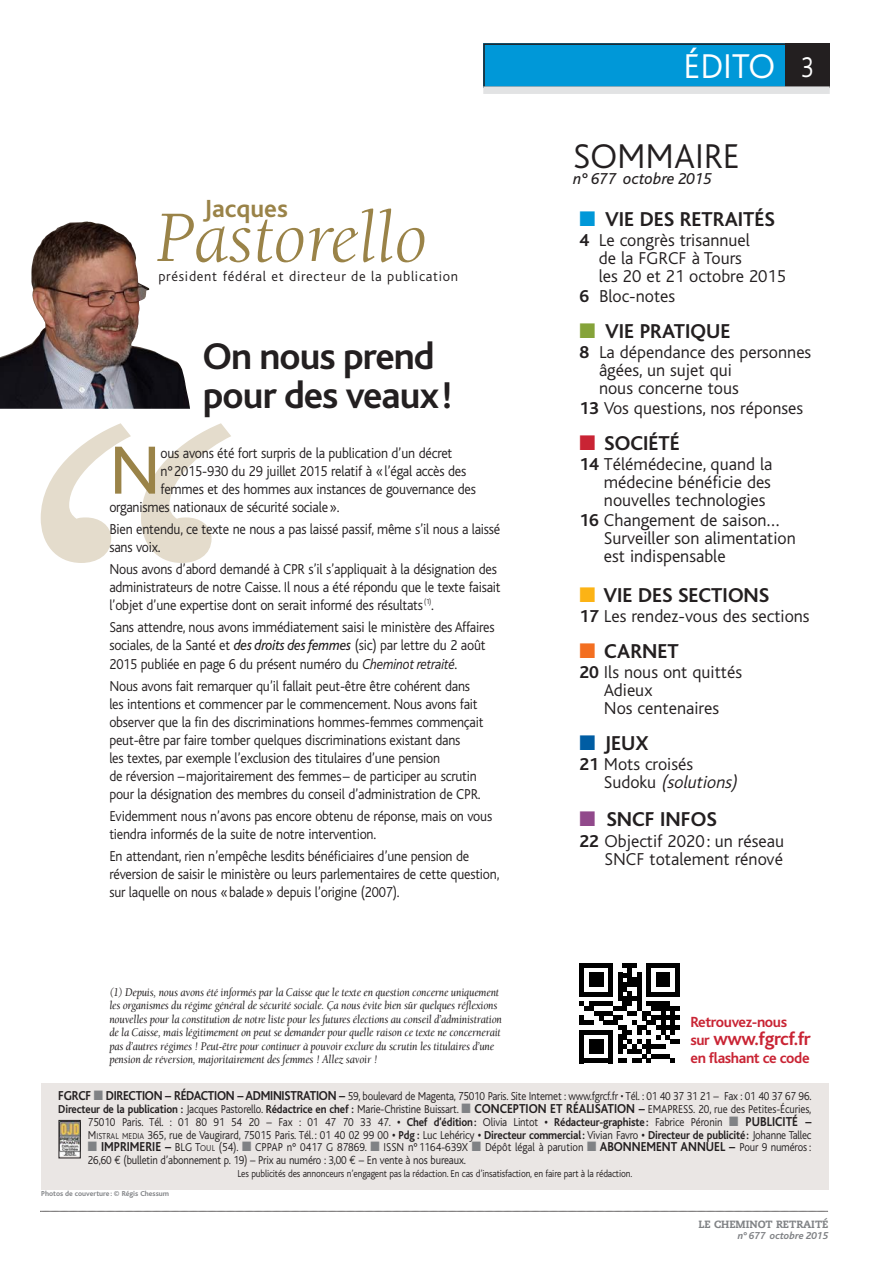
<style>
.page{position:relative;width:891px;height:1261px;background:#fff}
.page>*{position:absolute;margin:0;border:0;box-sizing:border-box;transform-origin:0 0}
.t1{font:italic 677.7px "Berkeley";color:#e4dccc}
.t2{font:italic 74.4px "Berkeley";color:#9a8348}
.t3{font:71.25px "Bliss";color:#9a8348}
.t4{font:700 39px/39px "Bliss";letter-spacing:-.025em;color:#231f20}
.t5{font:300 36px "Bliss";color:#231f20}
.t6{font:300 36px "Bliss";color:#fff}
.t7{font:700 25.95px "Bliss";color:#9a8348}
.t8{font:700 21px "Bliss";color:#231f20}
.t9{font:700 19.2px "Bliss";letter-spacing:-.025em;color:#c92434}
.t10{font:300 18px/18px "Bliss";color:#231f20}
.t11{font:italic 16.5px "Bliss";color:#231f20}
.t12{font:700 15.45px "Bliss";letter-spacing:-.025em;color:#c92434}
.t13{font:300 15px/18px "Bliss";letter-spacing:-.015em;color:#231f20;scale:.93 1}
.t14{font:300 14.4px "Bliss";letter-spacing:.05em;color:#231f20}
.t15{font:300 12px/12.8px "Bliss";letter-spacing:-.015em;color:#231f20;text-align:right;scale:.9 1}
.t16{font:italic 12px/13.5px "Berkeley";letter-spacing:-.015em;color:#231f20;scale:.9 1}
.t17{font:300 10.5px "Bliss";letter-spacing:-.015em;color:#231f20;scale:.9 1}
.t18{font:800 10.5px "Caecilia";color:#808285}
.t19{font:italic 700 10.5px "Bliss";color:#808285}
.t20{font:700 7.5px "Bliss";color:#808285}
.s1{font-size:30px}
.s2{font-weight:400;font-style:italic}
.s3{font-style:italic}
.s4{color:#0098d8}
.s5{font-weight:700}
.s6{color:#85a339}
.s7{color:#c92434}
.s8{color:#fcb315}
.s9{color:#f36f21}
.s10{color:#005da3}
.s11{color:#91498b}
.s12{font-size:15.45px}
.s13{font-weight:700;font-size:13.5px}
.s14{color:#808285}
.s15{font-size:9px}
.s16{font-family:"Euro Mono";font-weight:400}
</style>
<div class="page">
<svg style="left:40px;top:1210px;width:788px;height:1px"></svg>
<div style="left:483px;top:43px;width:346px;height:45px;background:#0098d8"></div>
<div style="left:483px;top:43px;width:346px;height:45px;border:2px solid #231f20"></div>
<div style="left:785px;top:43px;width:44px;height:45px;background:#231f20"></div>
<div style="left:483px;top:86px;width:346px;height:8px;background:#e2e3e4"></div>
<div style="left:41px;top:1083px;width:787px;height:106px;background:#eae6e4"></div>
<img style="left:61px;top:1122px;width:17px;height:33px">
<div style="left:59px;top:1120px;width:21px;height:37px;border:1px solid #231f20"></div>
<svg style="left:579px;top:963px;width:100px;height:100px"></svg>
<img style="left:0;top:221px;width:190px;height:188px">
<h3 class="t6" style="left:683px;top:48px;width:131px">ÉDITO <span class="s1">3</span></h3>
<h3 class="t7" style="left:203px;top:198px;width:86px">Jacques</h3>
<h2 class="t2" style="left:155px;top:208px;width:273px">Pastorello</h2>
<p class="t14" style="left:158px;top:269px;width:301px">président fédéral et directeur de la publication</p>
<h3 class="t4" style="left:203px;top:340px;width:251px">On nous prend pour des veaux!</h3>
<h1 class="t1" style="left:-7px;top:390px;width:240px">“</h1>
<h3 class="t3" style="left:109px;top:433px;width:53px">N</h3>
<p class="t13" style="left:160px;top:444px;width:315px">ous avons été fort surpris de la publication d’un décret</p>
<p class="t13" style="left:160px;top:462px;width:330px">n°2015-930 du 29 juillet 2015 relatif à «l’égal accès des</p>
<p class="t13" style="left:160px;top:480px;width:340px">femmes et des hommes aux instances de gouvernance des</p>
<p class="t13" style="left:109px;top:498px;width:249px">organismes nationaux de sécurité sociale».</p>
<p class="t13" style="left:109px;top:520px;width:422px">Bien entendu, ce texte ne nous a pas laissé passif, même s’il nous a laissé sans voix.</p>
<p class="t13" style="left:109px;top:560px;width:422px">Nous avons d’abord demandé à CPR s’il s’appliquait à la désignation des administrateurs de notre Caisse. Il nous a été répondu que le texte faisait l’objet d’une expertise dont on serait informé des résultats <sup>(1)</sup>.</p>
<p class="t13" style="left:109px;top:619px;width:415px">Sans attendre, nous avons immédiatement saisi le ministère des Affaires sociales, de la Santé et <span class="s2">des droits des femmes</span> (sic) par lettre du 2 août<br>2015 publiée en page 6 du présent numéro du <span class="s3">Cheminot retraité</span>.</p>
<p class="t13" style="left:109px;top:677px;width:404px">Nous avons fait remarquer qu’il fallait peut-être être cohérent dans les intentions et commencer par le commencement. Nous avons fait observer que la fin des discriminations hommes-femmes commençait peut-être par faire tomber quelques discriminations existant dans<br>les textes, par exemple l’exclusion des titulaires d’une pension<br>de réversion –majoritairement des femmes– de participer au scrutin pour la désignation des membres du conseil d’administration de CPR.</p>
<p class="t13" style="left:109px;top:807px;width:413px">Evidemment nous n’avons pas encore obtenu de réponse, mais on vous tiendra informés de la suite de notre intervention.</p>
<p class="t13" style="left:109px;top:847px;width:421px">En attendant, rien n’empêche lesdits bénéficiaires d’une pension de réversion de saisir le ministère ou leurs parlementaires de cette question, sur laquelle on nous «balade» depuis l’origine (2007).</p>
<p class="t16" style="left:109px;top:986px;width:437px">(1) Depuis, nous avons été informés par la Caisse que le texte en question concerne uniquement les organismes du régime général de sécurité sociale. Ça nous évite bien sûr quelques réflexions nouvelles pour la constitution de notre liste pour les futures élections au conseil d’administration de la Caisse, mais légitimement on peut se demander pour quelle raison ce texte ne concernerait pas d’autres régimes ! Peut-être pour continuer à pouvoir exclure du scrutin les titulaires d’une pension de réversion, majoritairement des femmes ! Allez savoir !</p>
<h3 class="t5" style="left:573px;top:138px;width:168px">SOMMAIRE</h3>
<p class="t11" style="left:573px;top:169px;width:140px">n° 677 octobre 2015</p>
<h3 class="t8" style="left:579px;top:210px;width:197px"><span class="s4">■</span> VIE DES RETRAITÉS</h3>
<p class="t10" style="left:598px;top:231px;width:189px;text-indent:-19px"><span class="s5">4</span> Le congrès trisannuel<br>de la FGRCF à Tours<br>les 20 et 21 octobre 2015</p>
<p class="t10" style="left:579px;top:287px;width:97px"><span class="s5">6</span> Bloc-notes</p>
<h3 class="t8" style="left:579px;top:323px;width:152px"><span class="s6">■</span> VIE PRATIQUE</h3>
<p class="t10" style="left:599px;top:343px;width:214px;text-indent:-19px"><span class="s5">8</span> La dépendance des personnes âgées, un sujet qui<br>nous concerne tous</p>
<p class="t10" style="left:579px;top:399px;width:225px"><span class="s5">13</span> Vos questions, nos réponses</p>
<h3 class="t8" style="left:579px;top:435px;width:102px"><span class="s7">■</span> SOCIÉTÉ</h3>
<p class="t10" style="left:603px;top:455px;width:170px;text-align:justify;text-indent:-24px"><span class="s5">14</span> Télémédecine, quand la médecine bénéficie des nouvelles technologies</p>
<p class="t10" style="left:603px;top:511px;width:193px;text-indent:-24px"><span class="s5">16</span> Changement de saison…<br>Surveiller son alimentation est indispensable</p>
<h3 class="t8" style="left:579px;top:587px;width:191px"><span class="s8">■</span> VIE DES SECTIONS</h3>
<p class="t10" style="left:579px;top:608px;width:231px"><span class="s5">17</span> Les rendez-vous des sections</p>
<h3 class="t8" style="left:579px;top:643px;width:101px"><span class="s9">■</span> CARNET</h3>
<p class="t10" style="left:603px;top:664px;width:140px;text-indent:-24px"><span class="s5">20</span> Ils nous ont quittés<br>Adieux<br>Nos centenaires</p>
<h3 class="t8" style="left:579px;top:735px;width:71px"><span class="s10">■</span> JEUX</h3>
<p class="t10" style="left:603px;top:755px;width:139px;text-indent:-24px"><span class="s5">21</span> Mots croisés<br>S u d o k u <span class="s3">(solutions)</span></p>
<h3 class="t8" style="left:579px;top:811px;width:139px"><span class="s11">■</span> SNCF INFOS</h3>
<p class="t10" style="left:579px;top:832px;width:206px;text-align:right"><span class="s5">22</span> Objectif 2020 : un réseau<br>SNCF totalement rénové</p>
<p class="t12" style="left:690px;top:1016px;width:98px">Retrouvez-nous</p>
<p class="t9" style="left:690px;top:1031px;width:122px"><span class="s12">sur</span> www.fgrcf.fr</p>
<p class="t12" style="left:690px;top:1052px;width:121px">en flashant ce code</p>
<p class="t15" style="left:58px;top:1090px;width:838px"><span class="s13">FGRCF</span> <span class="s14">■</span> <span class="s13">DIRECTION – RÉDACTION – ADMINISTRATION –</span> 59, boulevard de Magenta, 75010 Paris. Site Internet : www.fgrcf.fr • Tél. : 01 40 37 31 21 – Fax : 01 40 37 67 96.<br><span class="s5">Directeur de la publication :</span> Jacques Pastorello. <span class="s5">Rédactrice en chef :</span> Marie-Christine Buissart. <span class="s14">■</span> <span class="s13">CONCEPTION ET RÉALISATION –</span> EMAPRESS. 20, rue des Petites-Écuries, 75010 Paris. Tél. : 01 80 91 54 20 – Fax : 01 47 70 33 47. <span class="s5">• Chef d’édition:</span> Olivia Lintot <span class="s5">• Rédacteur-graphiste:</span> Fabrice Péronin <span class="s14">■</span> <span class="s13">PUBLICITÉ – </span>M<span class="s15">ISTRAL MEDIA</span> 365, rue de Vaugirard, 75015 Paris. Tél.: 01 40 02 99 00 <span class="s5">• Pdg :</span> Luc Lehéricy <span class="s5">• Directeur commercial:</span> Vivian Favro <span class="s5">• Directeur de publicité:</span> Johanne Tallec</p>
<p class="t15" style="left:88px;top:1141px;width:805px;text-align:left"><span class="s14">■</span> <span class="s13">IMPRIMERIE –</span> BLG T<span class="s15">OUL</span> (54). <span class="s14">■</span> CPPAP n° 0417 G 87869. <span class="s14">■</span> ISSN n° 1164-639X <span class="s14">■</span> Dépôt légal à parution <span class="s14">■</span> <span class="s13">ABONNEMENT ANNUEL –</span> Pour 9 numéros :<br>26,60 <span class="s16">€</span> (bulletin d’abonnement p. 19) – Prix au numéro : 3,00 <span class="s16">€</span> – En vente à nos bureaux.</p>
<p class="t17" style="left:237px;top:1168px;width:440px">Les publicités des annonceurs n’engagent pas la rédaction. En cas d’insatisfaction, en faire part à la rédaction.</p>
<p class="t20" style="left:41px;top:1190px;width:129px">Photos de couverture : © Régis Chessum</p>
<p class="t18" style="left:698px;top:1219px;width:132px">LE CHEMINOT RETRAITÉ</p>
<p class="t19" style="left:737px;top:1230px;width:92px">n° 677 octobre 2015</p>
</div>
